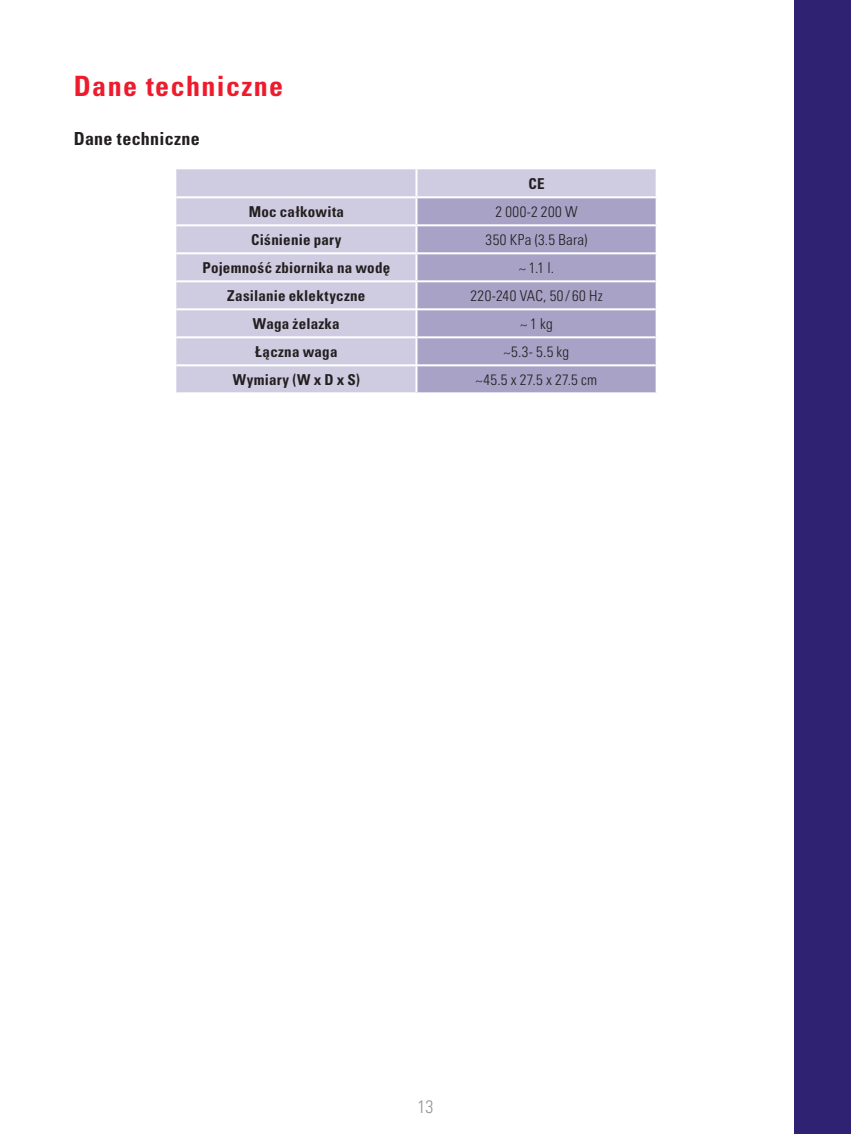
<style>
.page{position:relative;width:851px;height:1134px;background:#fff}
.page>*{position:absolute;margin:0;border:0;box-sizing:border-box;transform-origin:0 0}
.t1{font:28px "Univers LTCYR 67 Bold Cond";letter-spacing:.05em;color:#ee1b2d}
.tekst-normal{font:18px "Univers LTCYR 67 Bold Cond";letter-spacing:.02em;color:#231f20}
.t2{font:18px "Univers LTCYR 47 Light Cond";color:#939598}
.tekst-normal-2{font:15px "Univers LTCYR 67 Bold Cond";letter-spacing:.015em;color:#231f20}
.tekst-normal-3{font:15px "Univers LTCYR 47 Light Cond";letter-spacing:.03em;color:#231f20}
</style>
<div class="page">
<div style="left:176px;top:169px;width:479px;height:223px;background:#cfcce1"></div>
<div style="left:417px;top:198px;width:238px;height:194px;background:#a8a2c6"></div>
<hr style="left:415px;top:169px;width:2px;height:27px;background:#fff">
<hr style="left:415px;top:198px;width:2px;height:26px;background:#fff">
<hr style="left:415px;top:226px;width:2px;height:26px;background:#fff">
<hr style="left:415px;top:254px;width:2px;height:26px;background:#fff">
<hr style="left:176px;top:196px;width:240px;height:2px;background:#fff">
<hr style="left:176px;top:224px;width:240px;height:2px;background:#fff">
<hr style="left:416px;top:224px;width:241px;height:2px;background:#fff">
<hr style="left:176px;top:252px;width:240px;height:2px;background:#fff">
<hr style="left:416px;top:252px;width:241px;height:2px;background:#fff">
<hr style="left:176px;top:280px;width:240px;height:2px;background:#fff">
<hr style="left:416px;top:280px;width:239px;height:2px;background:#fff">
<hr style="left:415px;top:282px;width:2px;height:26px;background:#fff">
<hr style="left:415px;top:308px;width:240px;height:2px;background:#fff">
<hr style="left:417px;top:336px;width:238px;height:2px;background:#fff">
<hr style="left:415px;top:364px;width:240px;height:2px;background:#fff">
<hr style="left:415px;top:366px;width:2px;height:26px;background:#fff">
<hr style="left:176px;top:308px;width:241px;height:2px;background:#fff">
<hr style="left:415px;top:310px;width:2px;height:26px;background:#fff">
<hr style="left:176px;top:336px;width:241px;height:2px;background:#fff">
<hr style="left:415px;top:338px;width:2px;height:26px;background:#fff">
<hr style="left:176px;top:364px;width:241px;height:2px;background:#fff">
<hr style="left:416px;top:196px;width:241px;height:2px;background:#fff">
<div style="left:794px;top:0;width:56px;height:1134px;background:#302272"></div>
<p class="t1" style="left:74px;top:69px;width:211px">Dane techniczne</p>
<p class="tekst-normal" style="left:74px;top:127px;width:128px">Dane techniczne</p>
<p class="tekst-normal-2" style="left:528px;top:175px;width:18px">CE</p>
<p class="tekst-normal-2" style="left:248px;top:203px;width:97px">Moc całkowita</p>
<p class="tekst-normal-3" style="left:495px;top:202px;width:84px">2 000-2 200 W</p>
<p class="tekst-normal-2" style="left:251px;top:231px;width:92px">Ciśnienie pary</p>
<p class="tekst-normal-3" style="left:485px;top:230px;width:103px">350 KPa (3.5 Bara)</p>
<p class="tekst-normal-2" style="left:202px;top:259px;width:189px">Pojemność zbiornika na wodę</p>
<p class="tekst-normal-3" style="left:519px;top:258px;width:37px">~ 1.1 l.</p>
<p class="tekst-normal-2" style="left:227px;top:287px;width:140px">Zasilanie eklektyczne</p>
<p class="tekst-normal-3" style="left:470px;top:286px;width:134px">220-240 VAC, 50/60 Hz</p>
<p class="tekst-normal-2" style="left:253px;top:315px;width:88px">Waga żelazka</p>
<p class="tekst-normal-3" style="left:520px;top:314px;width:34px">~ 1 kg</p>
<p class="tekst-normal-2" style="left:255px;top:343px;width:84px">Łączna waga</p>
<p class="tekst-normal-3" style="left:504px;top:342px;width:67px">~5.3- 5.5 kg</p>
<p class="tekst-normal-2" style="left:233px;top:371px;width:129px">Wymiary (W x D x S)</p>
<p class="tekst-normal-3" style="left:476px;top:370px;width:123px">~45.5 x 27.5 x 27.5 cm</p>
<p class="t2" style="left:417px;top:1094px;width:17px">13</p>
</div>
